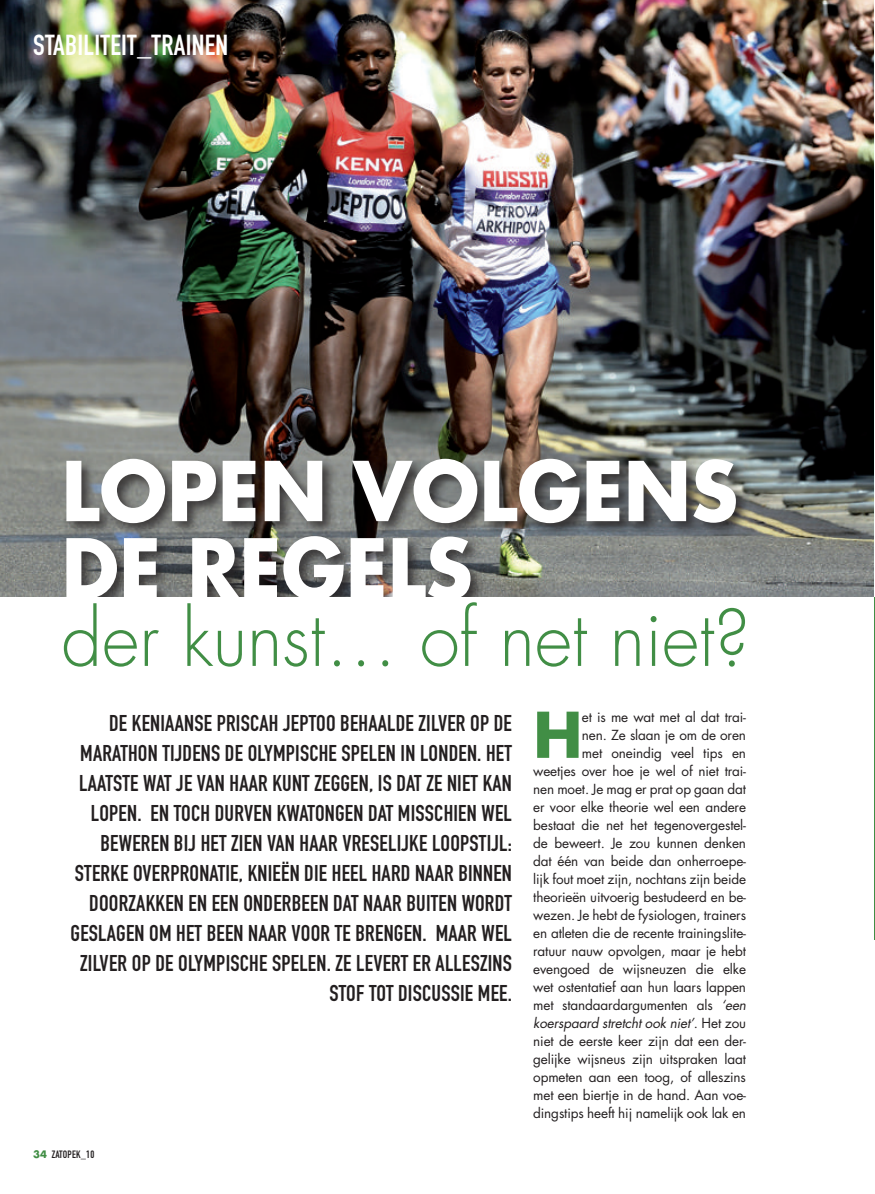
<style>
.page{position:relative;width:875px;height:1194px;background:#fff}
.page>*{position:absolute;margin:0;border:0;box-sizing:border-box;transform-origin:0 0}
.Titre{font:700 79.95px/77.2px "Futura";color:#fff;scale:.95 1}
.Titre-2{font:300 75.9px "Futura";color:#418e45;scale:.95 1}
.Texte{font:700 61.2px "Futura";color:#418e45}
.t1{font:28.5px "DIN Engschrift Alternate";letter-spacing:.01em;color:#fff}
.Chapô{font:22.5px/30px "DIN Engschrift Alternate";letter-spacing:.01em;color:#231f20;text-align:right}
.Texte-2{font:13.5px/18px "Futura";letter-spacing:-.01em;color:#231f20;text-align:right}
.t2{font:10.5px "DIN Engschrift Alternate";letter-spacing:.02em;color:#231f20}
.s1{font-family:"Futura";font-weight:700;font-size:10.05px;color:#418e45}
.s2{font-family:"DIN Engschrift"}
.s3{font-style:italic}
</style>
<div class="page">
<hr style="left:873px;top:597px;width:1px;height:342px;background:#418e45">
<img style="left:0;top:0;width:873px;height:597px">
<div style="left:63px;top:455px;width:687px;height:160px;background:#231f20;opacity:.75"></div>
<div style="left:0;top:597px;width:873px;height:60px;background:#fff"></div>
<p class="t1" style="left:33px;top:28px;width:196px">STABILITEIT_TRAINEN</p>
<p class="Titre" style="left:61px;top:450px;width:713px">LOPEN VOLGENS<br>DE REGELS</p>
<p class="Titre-2" style="left:61px;top:589px;width:725px">der kunst… of net niet?</p>
<p class="Chapô" style="left:70px;top:708px;width:443px">DE KENIAANSE PRISCAH JEPTOO BEHAALDE ZILVER OP DE MARATHON TIJDENS DE OLYMPISCHE SPELEN IN LONDEN. HET LAATSTE WAT JE VAN HAAR KUNT ZEGGEN, IS DAT ZE NIET KAN LOPEN. EN TOCH DURVEN KWATONGEN DAT MISSCHIEN WEL BEWEREN BIJ HET ZIEN VAN HAAR VRESELIJKE LOOPSTIJL:<br>STERKE OVERPRONATIE, KNIEËN DIE HEEL HARD NAAR BINNEN DOORZAKKEN EN EEN ONDERBEEN DAT NAAR BUITEN WORDT GESLAGEN OM HET BEEN NAAR VOOR TE BRENGEN. MAAR WEL ZILVER OP DE OLYMPISCHE SPELEN. ZE LEVERT ER ALLESZINS STOF TOT DISCUSSIE MEE.</p>
<p class="t2" style="left:33px;top:1147px;width:63px"><span class="s1">34</span> ZATOPEK<span class="s2">_10</span></p>
<p class="Texte-2" style="left:533px;top:707px;width:214px">et is me wat met al dat trai-<br>nen. Ze slaan je om de oren<br>met oneindig veel tips en<br>weetjes over hoe je wel of niet trai&shy;nen moet. Je mag er prat op gaan dat er voor elke theorie wel een andere bestaat die net het tegenovergestel&shy;de beweert. Je zou kunnen denken dat één van beide dan onherroepe&shy;lijk fout moet zijn, nochtans zijn beide theorieën uitvoerig bestudeerd en be&shy;wezen. Je hebt de fysiologen, trainers en atleten die de recente trainingslite&shy;ratuur nauw opvolgen, maar je hebt evengoed de wijsneuzen die elke wet ostentatief aan hun laars lappen met standaardargumenten als <span class="s3">‘een koerspaard stretcht ook niet’</span>. Het zou niet de eerste keer zijn dat een der&shy;gelijke wijsneus zijn uitspraken laat opmeten aan een toog, of alleszins met een biertje in de hand. Aan voe&shy;dingstips heeft hij namelijk ook lak en</p>
<p class="Texte" style="left:533px;top:692px;width:51px">H</p>
</div>
